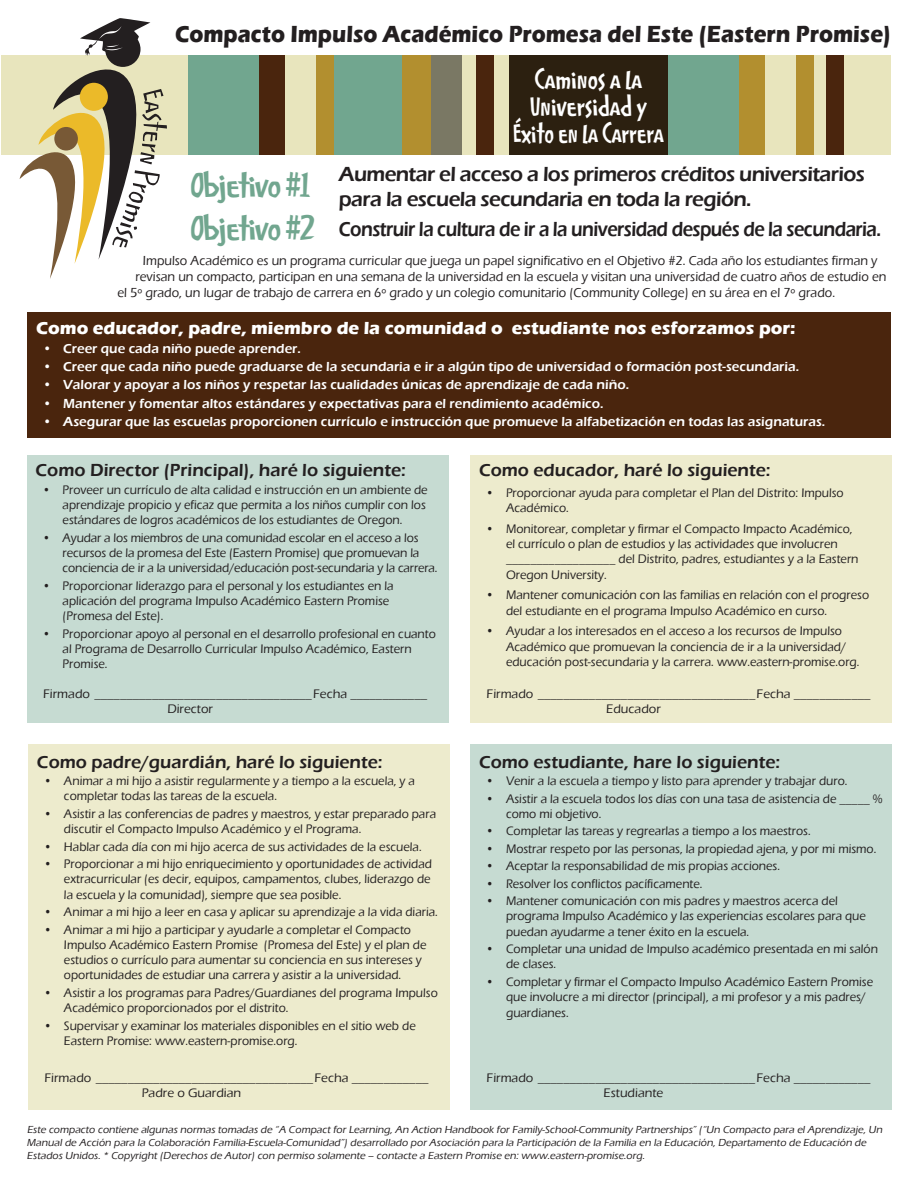
<style>
.page{position:relative;width:918px;height:1188px;background:#fff}
.page>*{position:absolute;margin:0;border:0;box-sizing:border-box;transform-origin:0 0}
.t1{font:700 33px "Splint Hmk";letter-spacing:-.03em;color:#71a68f}
.t2{font:700 27px/27px "Splint Hmk";color:#fff;text-align:center;scale:.9 1}
.t3{font:700 24px "Eras ITC";color:#231f20;scale:.9 1}
.t4{font:600 21px/25.2px "Eras ITC";letter-spacing:-.03em;color:#231f20}
.t5{font:600 21px "Eras ITC";letter-spacing:-.03em;color:#231f20;scale:.88 1}
.t6{font:600 18px "Eras ITC";color:#231f20}
.t7{font:700 18px "Eras ITC";color:#fff}
.t8{font:600 13.5px "Eras ITC";color:#fff}
.t9{font:500 13.5px "Eras ITC";color:#231f20;scale:.94 1}
.t10{font:500 12.75px/15.3px "Eras ITC";color:#231f20;scale:.95 1}
.t11{font:500 12.75px/15.3px "Eras ITC";color:#231f20}
.t12{font:500 10.5px/12.6px "Eras ITC";color:#231f20}
.s1{font-family:"Splint Hmk";font-weight:700;font-size:33px;color:#71a68f}
</style>
<div class="page">
<div style="left:2px;top:55px;width:343px;height:99px;background:#e8e5bd"></div>
<div style="left:749px;top:55px;width:142px;height:99px;background:#e8e5bd"></div>
<div style="left:446px;top:55px;width:151px;height:99px;background:#e8e5bd"></div>
<div style="left:509px;top:55px;width:160px;height:99px;background:#2c2010"></div>
<div style="left:476px;top:55px;width:18px;height:99px;background:#4a250d"></div>
<div style="left:826px;top:55px;width:17px;height:99px;background:#4a250d"></div>
<div style="left:734px;top:55px;width:30px;height:99px;background:#b28f2f"></div>
<div style="left:402px;top:55px;width:30px;height:99px;background:#b28f2f"></div>
<div style="left:797px;top:55px;width:17px;height:99px;background:#b28f2f"></div>
<div style="left:431px;top:55px;width:30px;height:99px;background:#7a7864"></div>
<div style="left:332px;top:55px;width:70px;height:99px;background:#71a68f"></div>
<div style="left:669px;top:55px;width:70px;height:99px;background:#71a68f"></div>
<svg style="left:20px;top:18px;width:156px;height:261px"></svg>
<div style="left:254px;top:55px;width:30px;height:99px;background:#4a250d"></div>
<div style="left:317px;top:55px;width:17px;height:99px;background:#b28f2f"></div>
<div style="left:189px;top:55px;width:70px;height:99px;background:#71a68f"></div>
<div style="left:27px;top:455px;width:421px;height:268px;background:#c6dbd2"></div>
<div style="left:28px;top:744px;width:422px;height:366px;background:#edebcd"></div>
<div style="left:470px;top:455px;width:422px;height:268px;background:#edebcd"></div>
<div style="left:470px;top:744px;width:422px;height:366px;background:#c6dbd2"></div>
<div style="left:27px;top:312px;width:864px;height:126px;background:#4a250d"></div>
<h3 class="t3" style="left:175px;top:20px;width:797px">Compacto Impulso Académico Promesa del Este (Eastern Promise)</h3>
<h2 class="t2" style="left:513px;top:66px;width:169px">Caminos a la<br>Universidad y<br>Éxito en la Carrera</h2>
<h1 class="t1" style="left:190px;top:164px;width:121px">Objetivo #1</h1>
<h3 class="t4" style="left:339px;top:162px;width:528px">Aumentar el acceso a los primeros créditos universitarios para la escuela secundaria en toda la región.</h3>
<h3 class="t5" style="left:190px;top:218px;width:787px"><span class="s1">Objetivo #2</span> Construir la cultura de ir a la universidad después de la secundaria.</h3>
<p class="t9" style="left:143px;top:253px;width:783px">Impulso Académico es un programa curricular que juega un papel significativo en el Objetivo #2. Cada año los estudiantes firman y</p>
<p class="t9" style="left:135px;top:269px;width:800px">revisan un compacto, participan en una semana de la universidad en la escuela y visitan una universidad de cuatro años de estudio en</p>
<p class="t9" style="left:117px;top:285px;width:765px">el 5º grado, un lugar de trabajo de carrera en 6º grado y un colegio comunitario (Community College) en su área en el 7º grado.</p>
<h3 class="t7" style="left:36px;top:318px;width:761px">Como educador, padre, miembro de la comunidad o estudiante nos esforzamos por:</h3>
<p class="t8" style="left:43px;top:341px;width:260px">• Creer que cada niño puede aprender.</p>
<p class="t8" style="left:43px;top:359px;width:758px">• Creer que cada niño puede graduarse de la secundaria e ir a algún tipo de universidad o formación post-secundaria.</p>
<p class="t8" style="left:43px;top:377px;width:588px">• Valorar y apoyar a los niños y respetar las cualidades únicas de aprendizaje de cada niño.</p>
<p class="t8" style="left:43px;top:396px;width:562px">• Mantener y fomentar altos estándares y expectativas para el rendimiento académico.</p>
<p class="t8" style="left:43px;top:414px;width:784px">• Asegurar que las escuelas proporcionen currículo e instrucción que promueve la alfabetización en todas las asignaturas.</p>
<h3 class="t6" style="left:36px;top:460px;width:372px">Como Director (Principal), haré lo siguiente:</h3>
<p class="t10" style="left:63px;top:482px;width:386px;text-indent:-20px">• Proveer un currículo de alta calidad e instrucción en un ambiente de aprendizaje propicio y eficaz que permita a los niños cumplir con los estándares de logros académicos de los estudiantes de Oregon.</p>
<p class="t10" style="left:63px;top:530px;width:396px;text-indent:-20px">• Ayudar a los miembros de una comunidad escolar en el acceso a los recursos de la promesa del Este (Eastern Promise) que promuevan la conciencia de ir a la universidad/educación post-secundaria y la carrera.</p>
<p class="t10" style="left:63px;top:578px;width:350px;text-indent:-20px">• Proporcionar liderazgo para el personal y los estudiantes en la aplicación del programa Impulso Académico Eastern Promise (Promesa del Este).</p>
<p class="t10" style="left:63px;top:626px;width:394px;text-indent:-20px">• Proporcionar apoyo al personal en el desarrollo profesional en cuanto al Programa de Desarrollo Curricular Impulso Académico, Eastern<br>Promise.</p>
<h3 class="t6" style="left:479px;top:460px;width:293px">Como educador, haré lo siguiente:</h3>
<p class="t10" style="left:506px;top:485px;width:357px;text-indent:-20px">• Proporcionar ayuda para completar el Plan del Distrito: Impulso<br>Académico.</p>
<p class="t10" style="left:506px;top:521px;width:373px;text-indent:-20px">• Monitorear, completar y firmar el Compacto Impacto Académico, el currículo o plan de estudios y las actividades que involucren __________________ del Distrito, padres, estudiantes y a la Eastern Oregon University.</p>
<p class="t10" style="left:506px;top:588px;width:384px;text-indent:-20px">• Mantener comunicación con las familias en relación con el progreso del estudiante en el programa Impulso Académico en curso.</p>
<p class="t10" style="left:506px;top:624px;width:374px;text-indent:-20px">• Ayudar a los interesados en el acceso a los recursos de Impulso<br>Académico que promuevan la conciencia de ir a la universidad/ educación post-secundaria y la carrera. www.eastern-promise.org.</p>
<p class="t11" style="left:167px;top:686px;width:261px;text-indent:-124px">Firmado __________________________________Fecha ____________<br>Director</p>
<p class="t11" style="left:606px;top:686px;width:266px;text-indent:-120px">Firmado __________________________________Fecha ____________<br>Educador</p>
<h3 class="t6" style="left:37px;top:751px;width:347px">Como padre/guardián, haré lo siguiente:</h3>
<p class="t10" style="left:64px;top:773px;width:371px;text-indent:-20px">• Animar a mi hijo a asistir regularmente y a tiempo a la escuela, y a completar todas las tareas de la escuela.</p>
<p class="t10" style="left:64px;top:806px;width:393px;text-indent:-20px">• Asistir a las conferencias de padres y maestros, y estar preparado para discutir el Compacto Impulso Académico y el Programa.</p>
<p class="t10" style="left:44px;top:839px;width:399px">• Hablar cada día con mi hijo acerca de sus actividades de la escuela.</p>
<p class="t10" style="left:64px;top:856px;width:389px;text-align:justify;text-indent:-20px">• Proporcionar a mi hijo enriquecimiento y oportunidades de actividad extracurricular (es decir, equipos, campamentos, clubes, liderazgo de la escuela y la comunidad), siempre que sea posible.</p>
<p class="t10" style="left:44px;top:904px;width:416px">• Animar a mi hijo a leer en casa y aplicar su aprendizaje a la vida diaria.</p>
<p class="t10" style="left:64px;top:922px;width:383px;text-indent:-20px">• Animar a mi hijo a participar y ayudarle a completar el Compacto Impulso Académico Eastern Promise (Promesa del Este) y el plan de estudios o currículo para aumentar su conciencia en sus intereses y oportunidades de estudiar una carrera y asistir a la universidad.</p>
<p class="t10" style="left:64px;top:985px;width:395px;text-indent:-20px">• Asistir a los programas para Padres/Guardianes del programa Impulso<br>Académico proporcionados por el distrito.</p>
<p class="t10" style="left:64px;top:1018px;width:372px;text-indent:-20px">• Supervisar y examinar los materiales disponibles en el sitio web de<br>Eastern Promise: www.eastern-promise.org.</p>
<h3 class="t6" style="left:479px;top:751px;width:303px">Como estudiante, hare lo siguiente:</h3>
<p class="t10" style="left:486px;top:773px;width:382px">• Venir a la escuela a tiempo y listo para aprender y trabajar duro.</p>
<p class="t10" style="left:506px;top:791px;width:398px;text-indent:-20px">• Asistir a la escuela todos los días con una tasa de asistencia de _____ % como mi objetivo.</p>
<p class="t10" style="left:486px;top:824px;width:344px">• Completar las tareas y regrearlas a tiempo a los maestros.</p>
<p class="t10" style="left:486px;top:841px;width:413px">• Mostrar respeto por las personas, la propiedad ajena, y por mi mismo.</p>
<p class="t10" style="left:486px;top:858px;width:311px">• Aceptar la responsabilidad de mis propias acciones.</p>
<p class="t10" style="left:486px;top:876px;width:230px">• Resolver los conflictos pacíficamente.</p>
<p class="t10" style="left:506px;top:893px;width:380px;text-indent:-20px">• Mantener comunicación con mis padres y maestros acerca del programa Impulso Académico y las experiencias escolares para que puedan ayudarme a tener éxito en la escuela.</p>
<p class="t10" style="left:506px;top:941px;width:393px;text-indent:-20px">• Completar una unidad de Impulso académico presentada en mi salón de clases.</p>
<p class="t10" style="left:506px;top:974px;width:388px;text-indent:-20px">• Completar y firmar el Compacto Impulso Académico Eastern Promise que involucre a mi director (principal), a mi profesor y a mis padres/ guardianes.</p>
<p class="t11" style="left:142px;top:1070px;width:288px;text-indent:-97px">Firmado __________________________________Fecha ____________<br>Padre o Guardian</p>
<p class="t11" style="left:604px;top:1070px;width:268px;text-indent:-117px">Firmado __________________________________Fecha ____________<br>Estudiante</p>
<p class="t12" style="left:27px;top:1124px;width:858px">Este compacto contiene algunas normas tomadas de “A Compact for Learning, An Action Handbook for Family-School-Community Partnerships” (“Un Compacto para el Aprendizaje, Un<br>Manual de Acción para la Colaboración Familia-Escuela-Comunidad”) desarrollado por Asociación para la Participación de la Familia en la Educación, Departamento de Educación de<br>Estados Unidos. * Copyright (Derechos de Autor) con permiso solamente – contacte a Eastern Promise en: www.eastern-promise.org.</p>
</div>
